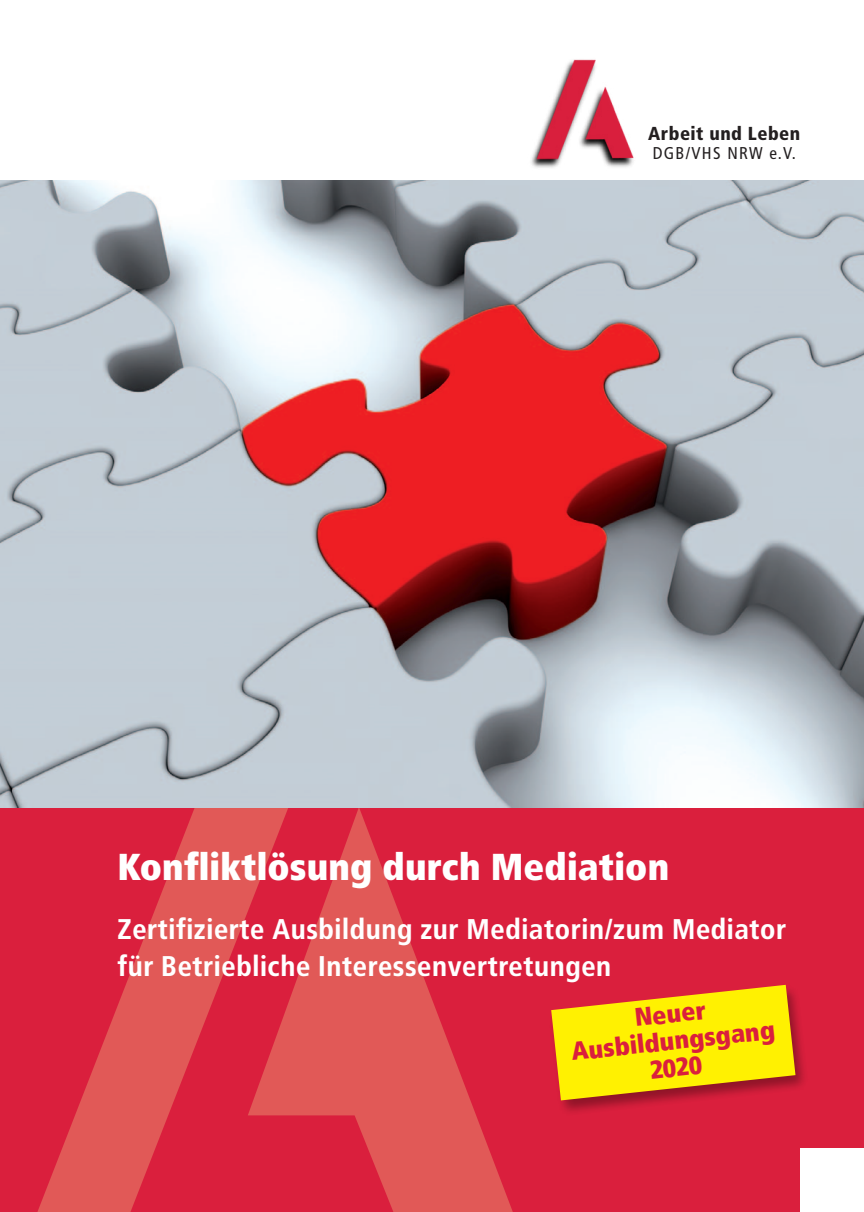
<style>
.page{position:relative;width:864px;height:1212px;background:#fff}
.page>*{position:absolute;margin:0;border:0;box-sizing:border-box;transform-origin:0 0}
.t1{font:900 37.5px "Transit";color:#fff}
.t2{font:700 28.5px "Transit";color:#fff}
.t3{font:900 25.5px "Transit";color:#da1f3d}
.t4{font:900 condensed 18.75px "Frutiger";letter-spacing:.025em;color:#231f20}
.t5{font:condensed 17.1px "Frutiger";letter-spacing:.075em;color:#231f20}
</style>
<div class="page">
<img style="left:531px;top:159px;width:101px;height:9px">
<img style="left:532px;top:59px;width:102px;height:104px">
<div style="left:1px;top:807px;width:862px;height:405px;background:#da1f3d"></div>
<div style="left:800px;top:1148px;width:63px;height:64px;background:#fff"></div>
<svg style="left:32px;top:807px;width:216px;height:405px"></svg>
<svg style="left:248px;top:807px;width:269px;height:405px"></svg>
<img style="left:0;top:180px;width:863px;height:627px">
<img style="left:561px;top:984px;width:244px;height:128px">
<svg style="left:551px;top:985px;width:244px;height:115px;background:#f1be0d"></svg>
<p class="t4" style="left:648px;top:126px;width:153px">Arbeit und Leben</p>
<p class="t5" style="left:652px;top:146px;width:144px">DGB/VHS NRW e.V.</p>
<p class="t1" style="left:117px;top:848px;width:553px">Konfliktlösung durch Mediation</p>
<p class="t2" style="left:117px;top:917px;width:670px">Zertifizierte Ausbildung zur Mediatorin/zum Mediator</p>
<p class="t2" style="left:117px;top:955px;width:495px">für Betriebliche Interessenvertretungen</p>
<p class="t3" style="left:633px;top:1005px;width:73px;rotate:-6deg">Neuer</p>
<p class="t3" style="left:570px;top:1039px;width:206px;rotate:-6deg">Ausbildungsgang</p>
<p class="t3" style="left:648px;top:1058px;width:54px;rotate:-6deg">2020</p>
</div>
